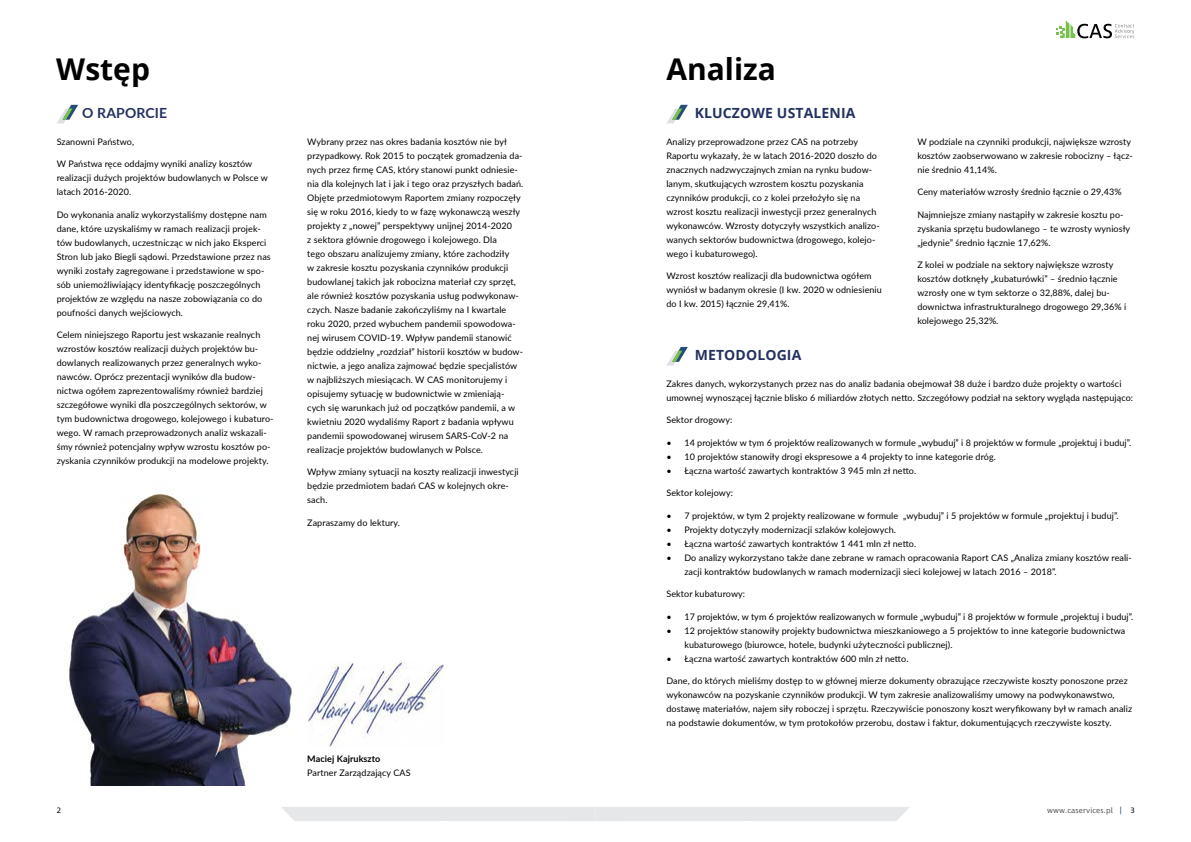
<style>
.page{position:relative;width:1191px;height:842px;background:#fff}
.page>*{position:absolute;margin:0;border:0;box-sizing:border-box;transform-origin:0 0}
.t1{font:700 30px "Open Sans";color:#000}
.t2{font:700 14px "Open Sans";letter-spacing:.01em;color:#243260}
.t3{font:700 14px "Lato";letter-spacing:.01em;color:#243260}
.t4{font:9px/14px "Lato";letter-spacing:.01em;color:#000}
.t5{font:700 9px "Lato";letter-spacing:.01em;color:#000}
.t6{font:8px "Ingra";letter-spacing:.01em;color:#58595b}
.t7{font:8px "Ingra";color:#000}
.s1{color:#254d77}
.s2{color:#000}
</style>
<div class="page">
<div style="left:282px;top:807px;width:627px;height:14px;background:#e6e7e8"></div>
<svg style="left:1056px;top:20px;width:78px;height:18px"></svg>
<img style="left:64px;top:493px;width:230px;height:292px">
<svg style="left:57px;top:105px;width:21px;height:18px"></svg>
<img style="left:308px;top:662px;width:136px;height:85px">
<svg style="left:667px;top:105px;width:21px;height:18px"></svg>
<svg style="left:667px;top:347px;width:21px;height:19px"></svg>
<h1 class="t1" style="left:56px;top:48px;width:95px">Wstęp</h1>
<h2 class="t3" style="left:82px;top:103px;width:86px">O RAPORCIE</h2>
<p class="t4" style="left:57px;top:134px;width:79px">Szanowni Państwo,</p>
<p class="t4" style="left:57px;top:157px;width:213px">W Państwa ręce oddajmy wyniki analizy kosztów realizacji dużych projektów budowlanych w Polsce w latach 2016-2020.</p>
<p class="t4" style="left:57px;top:207px;width:216px">Do wykonania analiz wykorzystaliśmy dostępne nam dane, które uzyskaliśmy w ramach realizacji projek&shy;tów budowlanych, uczestnicząc w nich jako Eksperci Stron lub jako Biegli sądowi. Przedstawione przez nas wyniki zostały zagregowane i przedstawione w spo&shy;sób uniemożliwiający identyfikację poszczególnych projektów ze względu na nasze zobowiązania co do poufności danych wejściowych.</p>
<p class="t4" style="left:57px;top:328px;width:218px">Celem niniejszego Raportu jest wskazanie realnych wzrostów kosztów realizacji dużych projektów bu&shy;dowlanych realizowanych przez generalnych wyko&shy;nawców. Oprócz prezentacji wyników dla budow&shy;nictwa ogółem zaprezentowaliśmy również bardziej szczegółowe wyniki dla poszczególnych sektorów, w tym budownictwa drogowego, kolejowego i kubaturo&shy;wego. W ramach przeprowadzonych analiz wskazali&shy;śmy również potencjalny wpływ wzrostu kosztów po&shy;zyskania czynników produkcji na modelowe projekty.</p>
<p class="t4" style="left:307px;top:134px;width:218px">Wybrany przez nas okres badania kosztów nie był przypadkowy. Rok 2015 to początek gromadzenia da&shy;nych przez firmę CAS, który stanowi punkt odniesie&shy;nia dla kolejnych lat i jak i tego oraz przyszłych badań.<br>Objęte przedmiotowym Raportem zmiany rozpoczęły się w roku 2016, kiedy to w fazę wykonawczą weszły projekty z „nowej” perspektywy unijnej 2014-2020<br>z sektora głównie drogowego i kolejowego. Dla<br>tego obszaru analizujemy zmiany, które zachodziły<br>w zakresie kosztu pozyskania czynników produkcji budowlanej takich jak robocizna materiał czy sprzęt, ale również kosztów pozyskania usług podwykonaw&shy;czych. Nasze badanie zakończyliśmy na I kwartale roku 2020, przed wybuchem pandemii spowodowa&shy;nej wirusem COVID-19. Wpływ pandemii stanowić będzie oddzielny „rozdział” historii kosztów w budow&shy;nictwie, a jego analiza zajmować będzie specjalistów w najbliższych miesiącach. W CAS monitorujemy i opisujemy sytuację w budownictwie w zmieniają&shy;cych się warunkach już od początków pandemii, a w kwietniu 2020 wydaliśmy Raport z badania wpływu pandemii spowodowanej wirusem SARS-CoV-2 na realizacje projektów budowlanych w Polsce.</p>
<p class="t4" style="left:307px;top:465px;width:213px">Wpływ zmiany sytuacji na koszty realizacji inwestycji będzie przedmiotem badań CAS w kolejnych okre&shy;sach.</p>
<p class="t4" style="left:307px;top:515px;width:94px">Zapraszamy do lektury.</p>
<p class="t5" style="left:307px;top:752px;width:75px">Maciej Kajrukszto</p>
<p class="t4" style="left:307px;top:765px;width:105px">Partner Zarządzający CAS</p>
<h1 class="t1" style="left:666px;top:48px;width:111px">Analiza</h1>
<h2 class="t2" style="left:694px;top:103px;width:162px">KLUCZOWE USTALENIA</h2>
<p class="t4" style="left:666px;top:134px;width:215px">Analizy przeprowadzone przez CAS na potrzeby Raportu wykazały, że w latach 2016-2020 doszło do znacznych nadzwyczajnych zmian na rynku budow&shy;lanym, skutkujących wzrostem kosztu pozyskania czynników produkcji, co z kolei przełożyło się na wzrost kosztu realizacji inwestycji przez generalnych wykonawców. Wzrosty dotyczyły wszystkich analizo&shy;wanych sektorów budownictwa (drogowego, kolejo&shy;wego i kubaturowego).</p>
<p class="t4" style="left:666px;top:269px;width:217px">Wzrost kosztów realizacji dla budownictwa ogółem wyniósł w badanym okresie (I kw. 2020 w odniesieniu do I kw. 2015) łącznie 29,41%.</p>
<h2 class="t2" style="left:694px;top:345px;width:108px">METODOLOGIA</h2>
<p class="t4" style="left:917px;top:134px;width:217px">W podziale na czynniki produkcji, największe wzrosty kosztów zaobserwowano w zakresie robocizny – łącz&shy;nie średnio 41,14%.</p>
<p class="t4" style="left:917px;top:185px;width:206px">Ceny materiałów wzrosły średnio łącznie o 29,43%</p>
<p class="t4" style="left:917px;top:207px;width:214px">Najmniejsze zmiany nastąpiły w zakresie kosztu po&shy;zyskania sprzętu budowlanego – te wzrosty wyniosły „jedynie” średnio łącznie 17,62%.</p>
<p class="t4" style="left:917px;top:258px;width:210px">Z kolei w podziale na sektory największe wzrosty kosztów dotknęły „kubaturówki” – średnio łącznie wzrosły one w tym sektorze o 32,88%, dalej bu&shy;downictwa infrastrukturalnego drogowego 29,36% i kolejowego 25,32%.</p>
<p class="t4" style="left:666px;top:376px;width:468px">Zakres danych, wykorzystanych przez nas do analiz badania obejmował 38 duże i bardzo duże projekty o wartości umownej wynoszącej łącznie blisko 6 miliardów złotych netto. Szczegółowy podział na sektory wygląda następująco:</p>
<p class="t4" style="left:666px;top:413px;width:67px">Sektor drogowy:</p>
<p class="t4" style="left:666px;top:435px;width:466px">• 14 projektów w tym 6 projektów realizowanych w formule „wybuduj” i 8 projektów w formule „projektuj i buduj”.</p>
<p class="t4" style="left:666px;top:449px;width:331px">• 10 projektów stanowiły drogi ekspresowe a 4 projekty to inne kategorie dróg.</p>
<p class="t4" style="left:666px;top:463px;width:251px">• Łączna wartość zawartych kontraktów 3 945 mln zł netto.</p>
<p class="t4" style="left:666px;top:486px;width:68px">Sektor kolejowy:</p>
<p class="t4" style="left:666px;top:508px;width:454px">• 7 projektów, w tym 2 projekty realizowane w formule „wybuduj” i 5 projektów w formule „projektuj i buduj”.</p>
<p class="t4" style="left:666px;top:522px;width:231px">• Projekty dotyczyły modernizacji szlaków kolejowych.</p>
<p class="t4" style="left:666px;top:536px;width:251px">• Łączna wartość zawartych kontraktów 1 441 mln zł netto.</p>
<p class="t4" style="left:684px;top:550px;width:449px;text-indent:-18px">• Do analizy wykorzystano także dane zebrane w ramach opracowania Raport CAS „Analiza zmiany kosztów reali&shy;zacji kontraktów budowlanych w ramach modernizacji sieci kolejowej w latach 2016 – 2018”.</p>
<p class="t4" style="left:666px;top:587px;width:80px">Sektor kubaturowy:</p>
<p class="t4" style="left:666px;top:609px;width:468px">• 17 projektów, w tym 6 projektów realizowanych w formule „wybuduj” i 8 projektów w formule „projektuj i buduj”.</p>
<p class="t4" style="left:684px;top:623px;width:442px;text-indent:-18px">• 12 projektów stanowiły projekty budownictwa mieszkaniowego a 5 projektów to inne kategorie budownictwa kubaturowego (biurowce, hotele, budynki użyteczności publicznej).</p>
<p class="t4" style="left:666px;top:651px;width:244px">• Łączna wartość zawartych kontraktów 600 mln zł netto.</p>
<p class="t4" style="left:666px;top:674px;width:467px">Dane, do których mieliśmy dostęp to w głównej mierze dokumenty obrazujące rzeczywiste koszty ponoszone przez wykonawców na pozyskanie czynników produkcji. W tym zakresie analizowaliśmy umowy na podwykonawstwo, dostawę materiałów, najem siły roboczej i sprzętu. Rzeczywiście ponoszony koszt weryfikowany był w ramach analiz na podstawie dokumentów, w tym protokołów przerobu, dostaw i faktur, dokumentujących rzeczywiste koszty.</p>
<p class="t7" style="left:57px;top:805px;width:5px">2</p>
<p class="t6" style="left:1047px;top:805px;width:89px">www.caservices.pl <span class="s1">|</span> <span class="s2">3</span></p>
</div>
